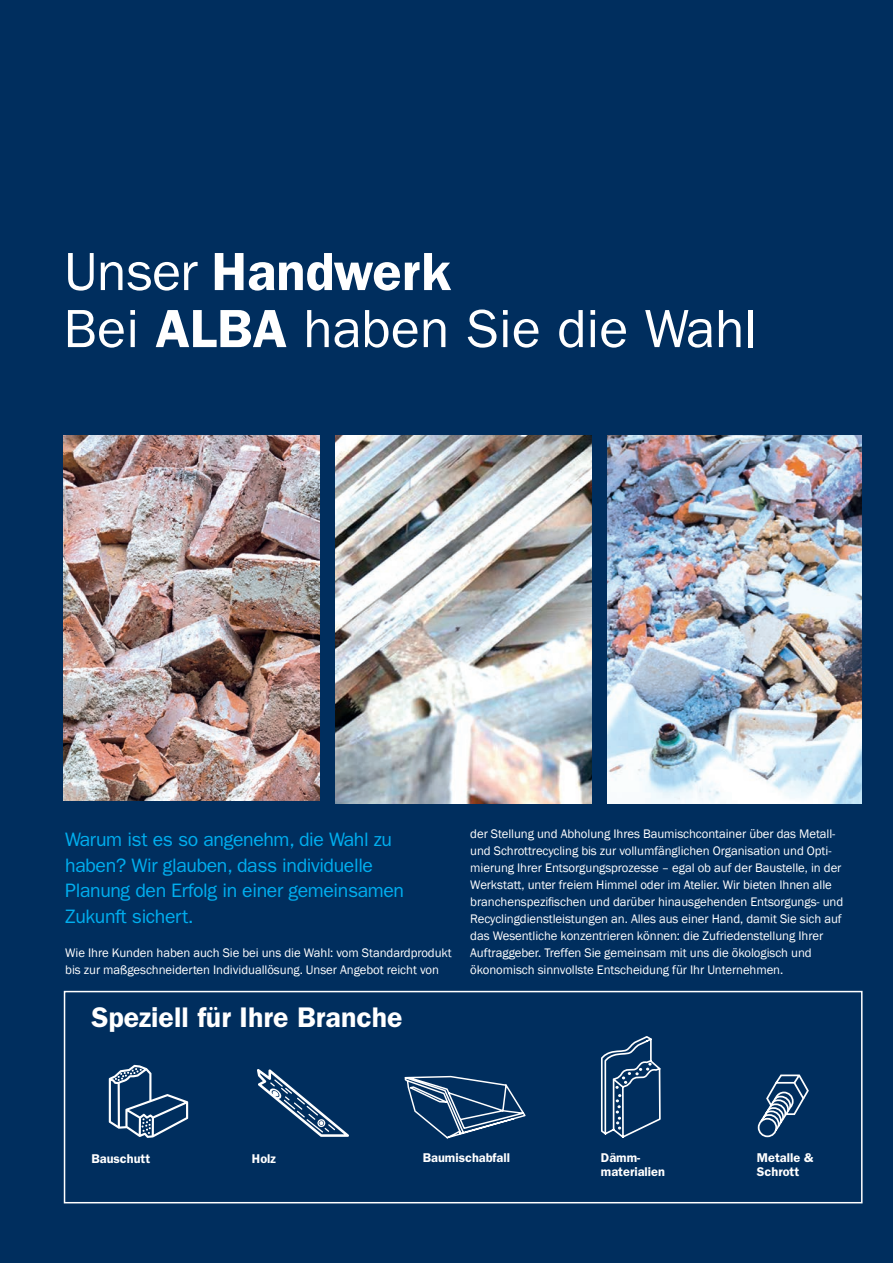
<style>
.page{position:relative;width:893px;height:1263px;background:#002e5e}
.page>*{position:absolute;margin:0;border:0;box-sizing:border-box;transform-origin:0 0}
.t1{font:54px "Franklin Gothic LT Pro";color:#fff}
.t2{font:54px "Franklin Gothic LT Pro Dm";color:#fff}
.t3{font:28.5px "Franklin Gothic LT Pro Dm";color:#fff}
.t4{font:19.5px/25.5px "Franklin Gothic LT Pro";letter-spacing:-.02em;color:#00aeef}
.t5{font:12.75px/17px "Franklin Gothic";letter-spacing:-.005em;color:#fff}
.t6{font:12.75px/13.5px "Franklin Gothic LT Pro Dm";color:#fff}
.s1{font-family:"Franklin Gothic LT Pro"}
.s2{font-family:"Franklin Gothic LT Pro Dm"}
</style>
<div class="page">
<div style="left:64px;top:991px;width:798px;height:212px;border:2px solid #fff"></div>
<img style="left:64px;top:436px;width:256px;height:364px">
<img style="left:336px;top:436px;width:255px;height:368px">
<img style="left:662px;top:436px;width:199px;height:368px">
<svg style="left:109px;top:1065px;width:79px;height:73px"></svg>
<svg style="left:757px;top:1074px;width:52px;height:64px"></svg>
<svg style="left:404px;top:1075px;width:122px;height:64px"></svg>
<img style="left:600px;top:435px;width:62px;height:703px">
<svg style="left:257px;top:1069px;width:92px;height:68px"></svg>
<svg style="left:615px;top:1063px;width:37px;height:66px"></svg>
<h1 class="t2" style="left:64px;top:240px;width:389px"><span class="s1">Unser</span> Handwerk</h1>
<h1 class="t1" style="left:64px;top:298px;width:695px">Bei <span class="s2">ALBA</span> haben Sie die Wahl</h1>
<h3 class="t4" style="left:65px;top:827px;width:340px">Warum ist es so angenehm, die Wahl zu haben? Wir glauben, dass individuelle Planung den Erfolg in einer gemeinsamen Zukunft sichert.</h3>
<p class="t5" style="left:65px;top:944px;width:388px">Wie Ihre Kunden haben auch Sie bei uns die Wahl: vom Standardprodukt bis zur maßgeschneiderten Individuallösung. Unser Angebot reicht von</p>
<h2 class="t3" style="left:91px;top:1001px;width:313px">Speziell für Ihre Branche</h2>
<p class="t5" style="left:470px;top:825px;width:375px">der Stellung und Abholung Ihres Baumischcontainer über das Metall&shy;und Schrottrecycling bis zur vollumfänglichen Organisation und Opti&shy;mierung Ihrer Entsorgungsprozesse – egal ob auf der Baustelle, in der Werkstatt, unter freiem Himmel oder im Atelier. Wir bieten Ihnen alle branchenspezifischen und darüber hinausgehenden Entsorgungs- und Recyclingdienstleistungen an. Alles aus einer Hand, damit Sie sich auf das Wesentliche konzentrieren können: die Zufriedenstellung Ihrer Auftraggeber. Treffen Sie gemeinsam mit uns die ökologisch und ökonomisch sinnvollste Entscheidung für Ihr Unternehmen.</p>
<p class="t6" style="left:601px;top:1151px;width:66px">Dämm&shy;materialien</p>
<p class="t6" style="left:252px;top:1152px;width:25px">Holz</p>
<p class="t6" style="left:423px;top:1151px;width:89px">Baumischabfall</p>
<p class="t6" style="left:91px;top:1152px;width:60px">Bauschutt</p>
<p class="t6" style="left:757px;top:1151px;width:58px">Metalle &amp;<br>Schrott</p>
</div>
